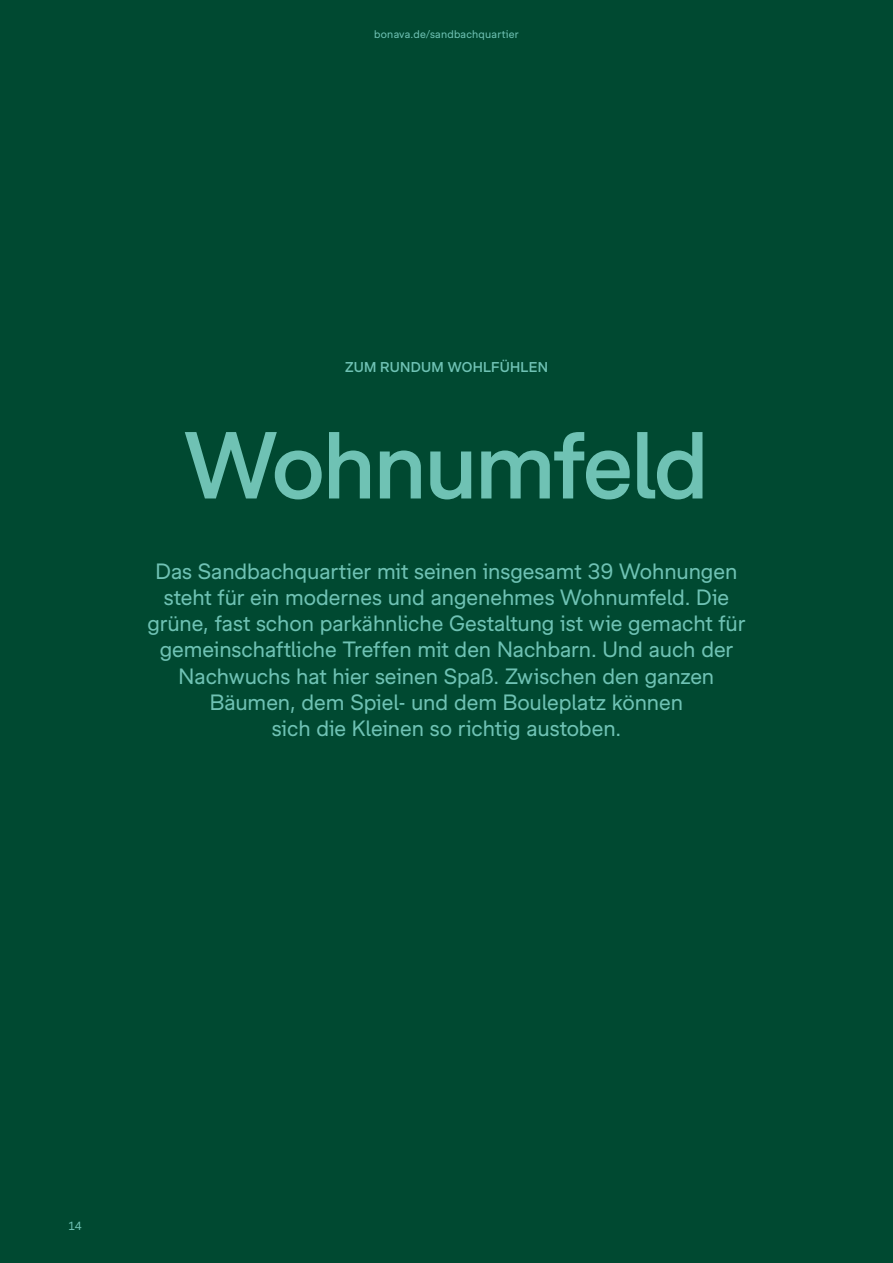
<style>
.page{position:relative;width:893px;height:1263px;background:#004931}
.page>*{position:absolute;margin:0;border:0;box-sizing:border-box;transform-origin:0 0}
.t1{font:500 90px "Bonava Sans";letter-spacing:-.03em;color:#6fc2b4}
.t2{font:21px/26.2px "Bonava Sans";letter-spacing:-.005em;color:#6fc2b4;text-align:center}
.t3{font:500 13.5px "Bonava Sans";letter-spacing:.02em;color:#6fc2b4}
.t4{font:11.25px "Bonava Sans";color:#6fc2b4}
.t5{font:10.5px "Bonava Sans";letter-spacing:.02em;color:#6fc2b4}
</style>
<div class="page">
<p class="t5" style="left:374px;top:28px;width:146px">bonava.de/sandbachquartier</p>
<p class="t3" style="left:345px;top:359px;width:204px">ZUM RUNDUM WOHLFÜHLEN</p>
<h1 class="t1" style="left:184px;top:412px;width:526px">Wohnumfeld</h1>
<p class="t2" style="left:147px;top:557px;width:600px">Das Sandbachquartier mit seinen insgesamt 39 Wohnungen steht für ein modernes und angenehmes Wohnumfeld. Die grüne, fast schon parkähnliche Gestaltung ist wie gemacht für gemeinschaftliche Treffen mit den Nachbarn. Und auch der Nachwuchs hat hier seinen Spaß. Zwischen den ganzen Bäumen, dem Spiel- und dem Bouleplatz können<br>sich die Kleinen so richtig austoben.</p>
<p class="t4" style="left:68px;top:1219px;width:15px">14</p>
</div>
